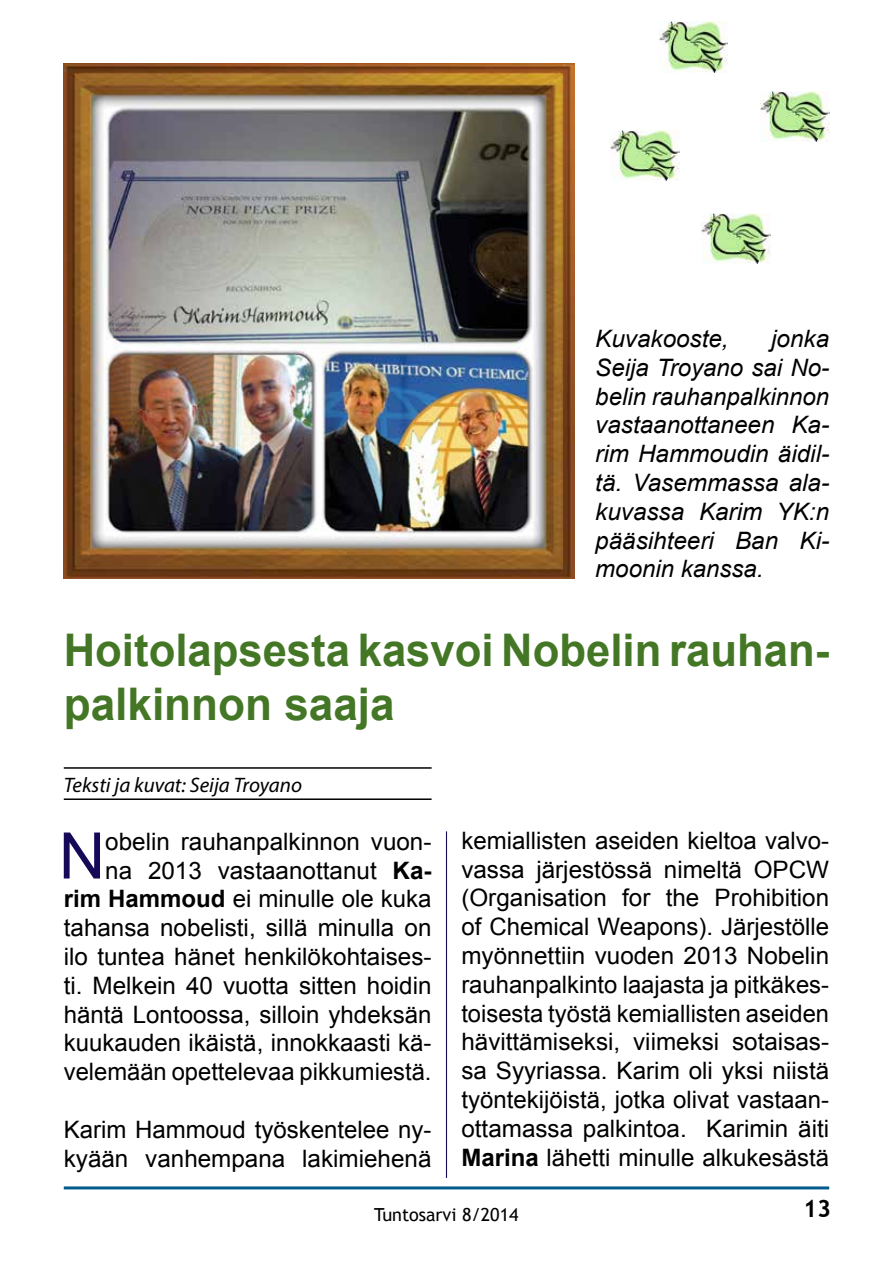
<style>
.page{position:relative;width:893px;height:1263px;background:#fff}
.page>*{position:absolute;margin:0;border:0;box-sizing:border-box;transform-origin:0 0}
.t1{font:64.2px "Arial";color:#150958}
.t2{font:700 45px/54px "Arial";color:#447725}
.t3{font:24px/28.8px "Arial";color:#000;text-align:right}
.t4{font:italic 24px/28.8px "Arial";color:#000;text-align:justify}
.t5{font:700 24px "Trebuchet MS";color:#000}
.t6{font:italic 21px "Myriad Pro";color:#000}
.t7{font:18px "Trebuchet MS";color:#000}
.s1{font-weight:700}
</style>
<div class="page">
<hr style="left:64px;top:1186px;width:765px;height:3px;background:#025b8d">
<hr style="left:64px;top:767px;width:368px;height:2px;background:#000">
<hr style="left:64px;top:798px;width:368px;height:2px;background:#000">
<img style="left:64px;top:64px;width:510px;height:514px">
<img style="left:702px;top:213px;width:68px;height:51px">
<img style="left:760px;top:91px;width:69px;height:51px">
<img style="left:611px;top:130px;width:69px;height:50px">
<img style="left:659px;top:22px;width:69px;height:50px">
<hr style="left:446px;top:831px;width:1px;height:347px;background:#150958">
<p class="t4" style="left:595px;top:325px;width:235px;text-indent:176px">jonka Seija Troyano sai No&shy;belin rauhanpalkinnon vastaanottaneen Ka&shy;rim Hammoudin äidil&shy;tä. Vasemmassa ala&shy;kuvassa Karim YK:n pääsihteeri Ban Ki&shy;moonin kanssa.</p>
<p class="t4" style="left:595px;top:325px;width:135px">Kuvakooste,</p>
<h2 class="t2" style="left:64px;top:625px;width:767px">Hoitolapsesta kasvoi Nobelin rauhan&shy;palkinnon saaja</h2>
<p class="t6" style="left:64px;top:772px;width:240px">Teksti ja kuvat: Seija Troyano</p>
<h1 class="t1" style="left:59px;top:814px;width:48px">N</h1>
<p class="t3" style="left:64px;top:827px;width:369px">obelin rauhanpalkinnon vuon-<br>na 2013 vastaanottanut <span class="s1">Ka&shy;rim Hammoud</span> ei minulle ole kuka tahansa nobelisti, sillä minulla on ilo tuntea hänet henkilökohtaises&shy;ti. Melkein 40 vuotta sitten hoidin häntä Lontoossa, silloin yhdeksän kuukauden ikäistä, innokkaasti kä&shy;velemään opettelevaa pikkumiestä.</p>
<p class="t3" style="left:64px;top:1115px;width:369px;text-align:left">Karim Hammoud työskentelee ny&shy;kyään vanhempana lakimiehenä</p>
<p class="t3" style="left:461px;top:826px;width:369px;text-align:justify">kemiallisten aseiden kieltoa valvo&shy;vassa järjestössä nimeltä OPCW (Organisation for the Prohibition of Chemical Weapons). Järjestölle myönnettiin vuoden 2013 Nobelin rauhanpalkinto laajasta ja pitkäkes&shy;toisesta työstä kemiallisten aseiden hävittämiseksi, viimeksi sotaisas&shy;sa Syyriassa. Karim oli yksi niistä työntekijöistä, jotka olivat vastaan&shy;ottamassa palkintoa. Karimin äiti <span class="s1">Marina</span> lähetti minulle alkukesästä</p>
<p class="t7" style="left:374px;top:1204px;width:146px">Tuntosarvi 8/2014</p>
<p class="t5" style="left:803px;top:1193px;width:30px">13</p>
</div>
